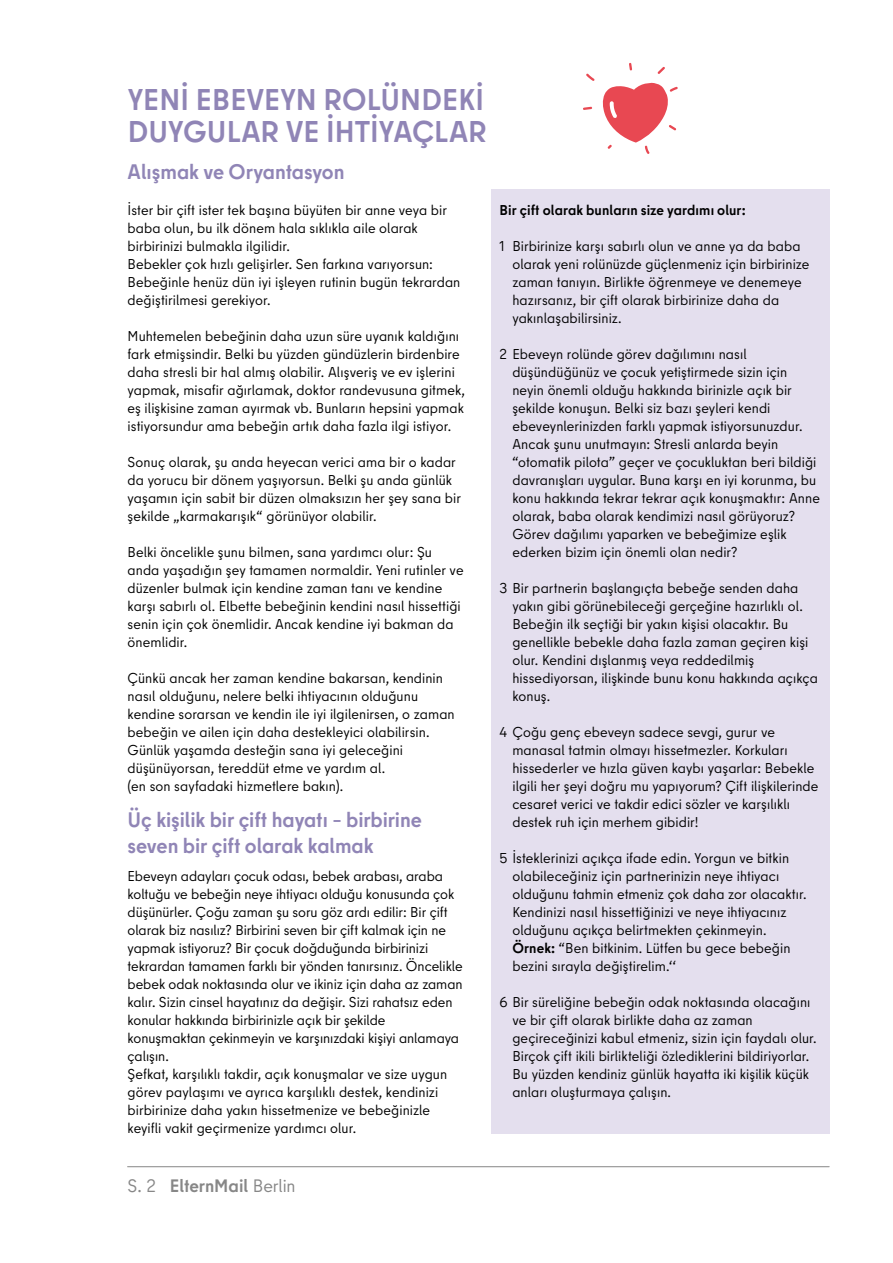
<style>
.page{position:relative;width:893px;height:1263px;background:#fff}
.page>*{position:absolute;margin:0;border:0;box-sizing:border-box;transform-origin:0 0}
.t1{font:700 30px/31.5px "Berlin Type";letter-spacing:.005em;color:#9085b6}
.t2{font:700 21px/25.5px "Berlin Type";letter-spacing:-.005em;color:#9085b6}
.t3{font:700 18px "Berlin Type";letter-spacing:-.005em;color:#878787}
.t4{font:14.25px/18px "Berlin Type";letter-spacing:.005em;color:#000}
.t5{font:700 14.25px "Berlin Type";letter-spacing:.005em;color:#000}
.s1{font-weight:700}
.s2{font-weight:400}
</style>
<div class="page">
<hr style="left:128px;top:1166px;width:701px;height:1px;background:#878786">
<div style="left:491px;top:189px;width:338px;height:944px;background:#e4dfee"></div>
<svg style="left:583px;top:107px;width:9px;height:3px"></svg>
<svg style="left:586px;top:74px;width:9px;height:7px"></svg>
<svg style="left:629px;top:63px;width:3px;height:7px"></svg>
<svg style="left:658px;top:67px;width:7px;height:7px"></svg>
<svg style="left:602px;top:82px;width:76px;height:72px"></svg>
<h1 class="t1" style="left:128px;top:84px;width:361px">YENİ EBEVEYN ROLÜNDEKİ<br>DUYGULAR VE İHTİYAÇLAR</h1>
<h2 class="t2" style="left:128px;top:159px;width:219px">Alışmak ve Oryantasyon</h2>
<p class="t4" style="left:128px;top:201px;width:334px">İster bir çift ister tek başına büyüten bir anne veya bir baba olun, bu ilk dönem hala sıklıkla aile olarak birbirinizi bulmakla ilgilidir.<br>Bebekler çok hızlı gelişirler. Sen farkına varıyorsun:<br>Bebeğinle henüz dün iyi işleyen rutinin bugün tekrardan değiştirilmesi gerekiyor.</p>
<p class="t4" style="left:128px;top:327px;width:339px">Muhtemelen bebeğinin daha uzun süre uyanık kaldığını fark etmişsindir. Belki bu yüzden gündüzlerin birdenbire daha stresli bir hal almış olabilir. Alışveriş ve ev işlerini yapmak, misafir ağırlamak, doktor randevusuna gitmek, eş ilişkisine zaman ayırmak vb. Bunların hepsini yapmak istiyorsundur ama bebeğin artık daha fazla ilgi istiyor.</p>
<p class="t4" style="left:128px;top:453px;width:335px">Sonuç olarak, şu anda heyecan verici ama bir o kadar da yorucu bir dönem yaşıyorsun. Belki şu anda günlük yaşamın için sabit bir düzen olmaksızın her şey sana bir şekilde „karmakarışık“ görünüyor olabilir.</p>
<p class="t4" style="left:128px;top:543px;width:338px">Belki öncelikle şunu bilmen, sana yardımcı olur: Şu anda yaşadığın şey tamamen normaldir. Yeni rutinler ve düzenler bulmak için kendine zaman tanı ve kendine karşı sabırlı ol. Elbette bebeğinin kendini nasıl hissettiği senin için çok önemlidir. Ancak kendine iyi bakman da önemlidir.</p>
<p class="t4" style="left:128px;top:669px;width:329px">Çünkü ancak her zaman kendine bakarsan, kendinin nasıl olduğunu, nelere belki ihtiyacının olduğunu kendine sorarsan ve kendin ile iyi ilgilenirsen, o zaman bebeğin ve ailen için daha destekleyici olabilirsin.<br>Günlük yaşamda desteğin sana iyi geleceğini düşünüyorsan, tereddüt etme ve yardım al.<br>(en son sayfadaki hizmetlere bakın).</p>
<h2 class="t2" style="left:128px;top:807px;width:296px">Üç kişilik bir çift hayatı – birbirine seven bir çift olarak kalmak</h2>
<p class="t4" style="left:128px;top:867px;width:337px">Ebeveyn adayları çocuk odası, bebek arabası, araba koltuğu ve bebeğin neye ihtiyacı olduğu konusunda çok düşünürler. Çoğu zaman şu soru göz ardı edilir: Bir çift olarak biz nasılız? Birbirini seven bir çift kalmak için ne yapmak istiyoruz? Bir çocuk doğduğunda birbirinizi tekrardan tamamen farklı bir yönden tanırsınız. Öncelikle bebek odak noktasında olur ve ikiniz için daha az zaman kalır. Sizin cinsel hayatınız da değişir. Sizi rahatsız eden konular hakkında birbirinizle açık bir şekilde konuşmaktan çekinmeyin ve karşınızdaki kişiyi anlamaya çalışın.<br>Şefkat, karşılıklı takdir, açık konuşmalar ve size uygun görev paylaşımı ve ayrıca karşılıklı destek, kendinizi birbirinize daha yakın hissetmenize ve bebeğinizle keyifli vakit geçirmenize yardımcı olur.</p>
<p class="t5" style="left:500px;top:201px;width:248px">Bir çift olarak bunların size yardımı olur:</p>
<p class="t4" style="left:512px;top:237px;width:299px;text-indent:-13px">1 Birbirinize karşı sabırlı olun ve anne ya da baba olarak yeni rolünüzde güçlenmeniz için birbirinize zaman tanıyın. Birlikte öğrenmeye ve denemeye hazırsanız, bir çift olarak birbirinize daha da yakınlaşabilirsiniz.</p>
<p class="t4" style="left:512px;top:345px;width:309px;text-indent:-13px">2 Ebeveyn rolünde görev dağılımını nasıl düşündüğünüz ve çocuk yetiştirmede sizin için neyin önemli olduğu hakkında birinizle açık bir şekilde konuşun. Belki siz bazı şeyleri kendi ebeveynlerinizden farklı yapmak istiyorsunuzdur.<br>Ancak şunu unutmayın: Stresli anlarda beyin “otomatik pilota” geçer ve çocukluktan beri bildiği davranışları uygular. Buna karşı en iyi korunma, bu konu hakkında tekrar tekrar açık konuşmaktır: Anne olarak, baba olarak kendimizi nasıl görüyoruz?<br>Görev dağılımı yaparken ve bebeğimize eşlik ederken bizim için önemli olan nedir?</p>
<p class="t4" style="left:512px;top:579px;width:307px;text-indent:-13px">3 Bir partnerin başlangıçta bebeğe senden daha yakın gibi görünebileceği gerçeğine hazırlıklı ol.<br>Bebeğin ilk seçtiği bir yakın kişisi olacaktır. Bu genellikle bebekle daha fazla zaman geçiren kişi olur. Kendini dışlanmış veya reddedilmiş hissediyorsan, ilişkinde bunu konu hakkında açıkça konuş.</p>
<p class="t4" style="left:512px;top:723px;width:308px;text-indent:-13px">4 Çoğu genç ebeveyn sadece sevgi, gurur ve manasal tatmin olmayı hissetmezler. Korkuları hissederler ve hızla güven kaybı yaşarlar: Bebekle ilgili her şeyi doğru mu yapıyorum? Çift ilişkilerinde cesaret verici ve takdir edici sözler ve karşılıklı destek ruh için merhem gibidir!</p>
<p class="t4" style="left:512px;top:849px;width:296px;text-indent:-13px">5 İsteklerinizi açıkça ifade edin. Yorgun ve bitkin olabileceğiniz için partnerinizin neye ihtiyacı olduğunu tahmin etmeniz çok daha zor olacaktır.<br>Kendinizi nasıl hissettiğinizi ve neye ihtiyacınız olduğunu açıkça belirtmekten çekinmeyin.<br><span class="s1">Örnek:</span> “Ben bitkinim. Lütfen bu gece bebeğin bezini sırayla değiştirelim.‘‘</p>
<p class="t4" style="left:512px;top:993px;width:306px;text-indent:-13px">6 Bir süreliğine bebeğin odak noktasında olacağını ve bir çift olarak birlikte daha az zaman geçireceğinizi kabul etmeniz, sizin için faydalı olur.<br>Birçok çift ikili birlikteliği özlediklerini bildiriyorlar.<br>Bu yüzden kendiniz günlük hayatta iki kişilik küçük anları oluşturmaya çalışın.</p>
<p class="t3" style="left:128px;top:1174px;width:170px"><span class="s2">S. 2</span> ElternMail <span class="s2">Berlin</span></p>
</div>
